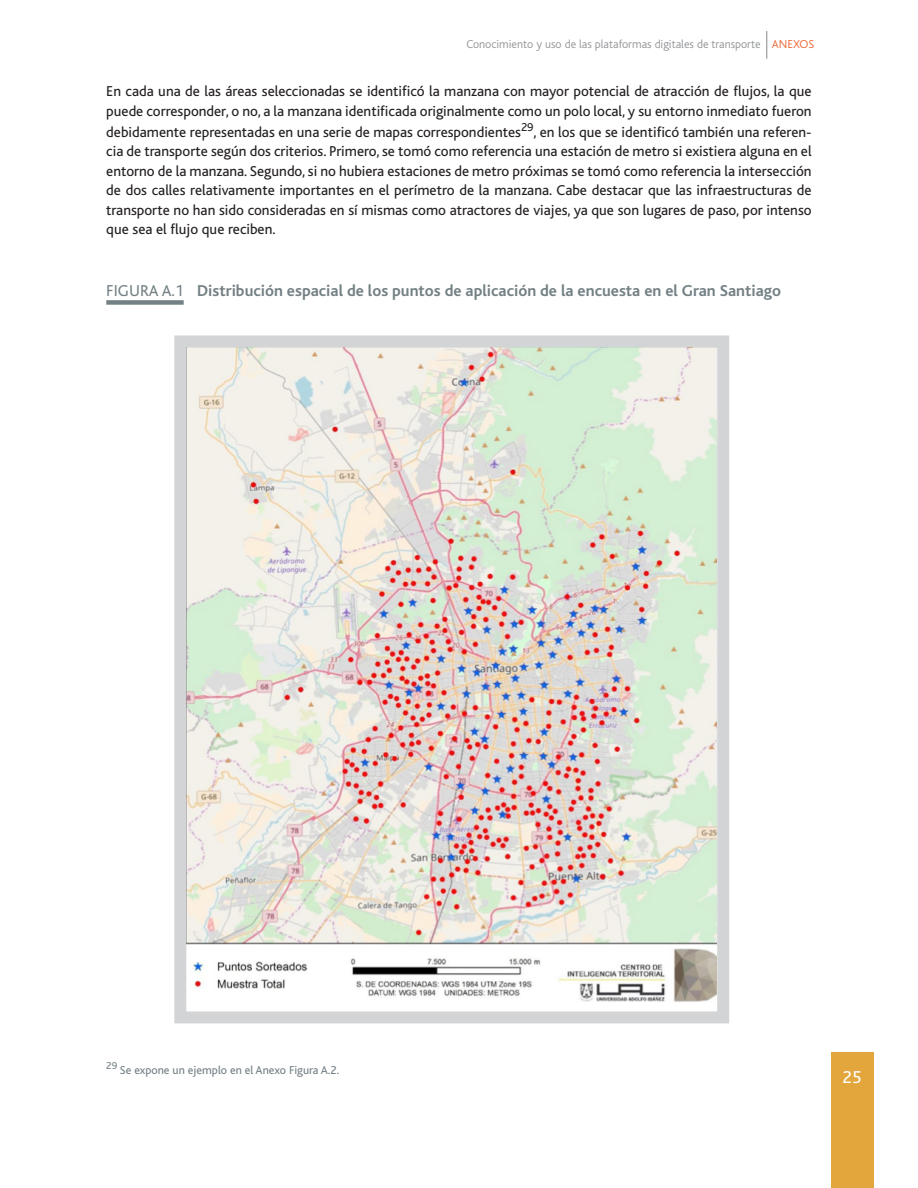
<style>
.page{position:relative;width:918px;height:1188px;background:#fff}
.page>*{position:absolute;margin:0;border:0;box-sizing:border-box;transform-origin:0 0}
.t1{font:18px "Bliss";color:#fff}
.t2{font:700 16.5px "Bliss";color:#738084}
.t3{font:15px/19.5px "Bliss";color:#231f20}
.t4{font:300 12px "Bliss";color:#939598}
.t5{font:12px "Bliss";color:#738084}
.s1{color:#eb6432}
.s2{font-weight:400}
</style>
<div class="page">
<svg style="left:766px;top:31px;width:1px;height:28px"></svg>
<div style="left:831px;top:1052px;width:42px;height:136px;background:#e2a63d"></div>
<div style="left:106px;top:300px;width:78px;height:5px;background:#738084"></div>
<img style="left:187px;top:348px;width:529px;height:654px">
<div style="left:174px;top:335px;width:555px;height:688px;border:12px solid #a8a9ad"></div>
<p class="t4" style="left:467px;top:37px;width:349px">Conocimiento y uso de las plataformas digitales de transporte <span class="s1">ANEXOS</span></p>
<p class="t3" style="left:106px;top:82px;width:707px">En cada una de las áreas seleccionadas se identificó la manzana con mayor potencial de atracción de flujos, la que puede corresponder, o no, a la manzana identificada originalmente como un polo local, y su entorno inmediato fueron</p>
<p class="t3" style="left:106px;top:123px;width:707px;text-align:justify">debidamente representadas en una serie de mapas correspondientes<sup>29</sup>, en los que se identificó también una referen&shy;cia de transporte según dos criterios. Primero, se tomó como referencia una estación de metro si existiera alguna en el entorno de la manzana. Segundo, si no hubiera estaciones de metro próximas se tomó como referencia la intersección de dos calles relativamente importantes en el perímetro de la manzana. Cabe destacar que las infraestructuras de transporte no han sido consideradas en sí mismas como atractores de viajes, ya que son lugares de paso, por intenso que sea el flujo que reciben.</p>
<p class="t2" style="left:106px;top:282px;width:676px"><span class="s2">FIGURA A.1</span> Distribución espacial de los puntos de aplicación de la encuesta en el Gran Santiago</p>
<p class="t5" style="left:106px;top:1064px;width:234px"><sup>29</sup> Se expone un ejemplo en el Anexo Figura A.2.</p>
<p class="t1" style="left:843px;top:1068px;width:20px">25</p>
</div>
